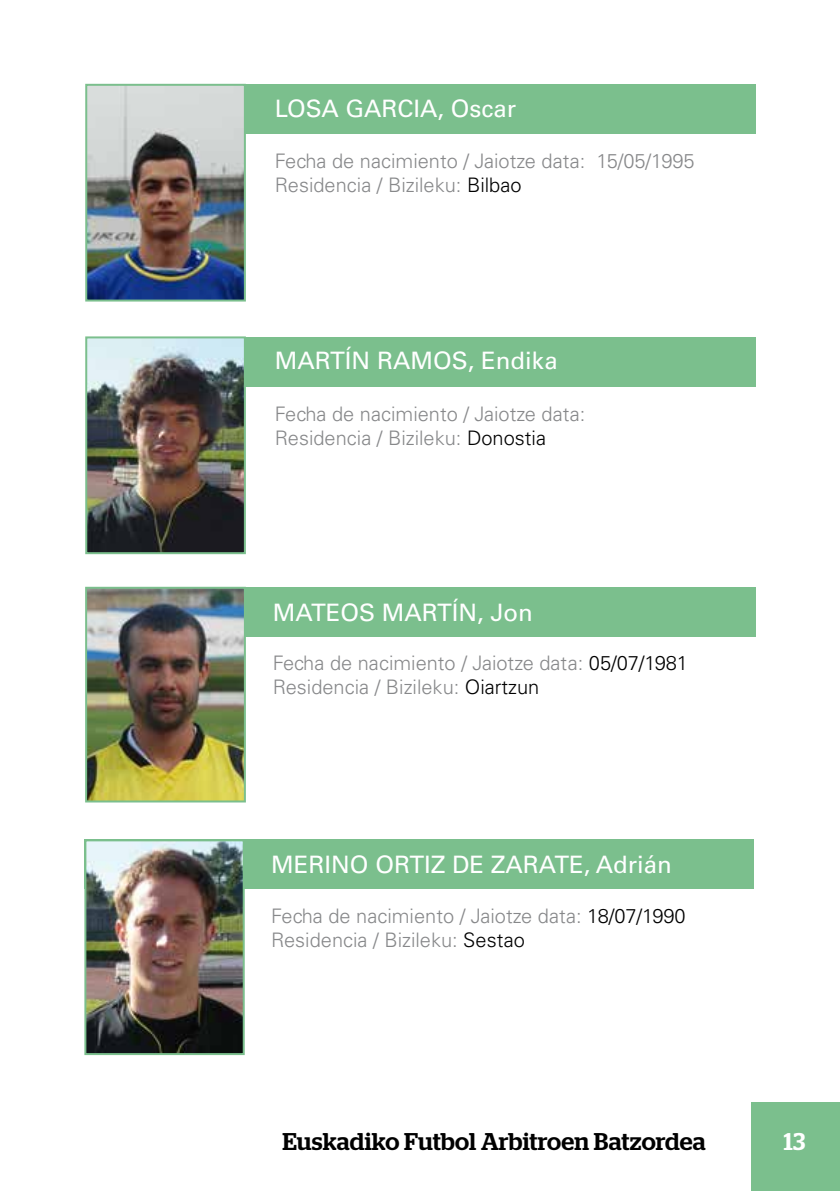
<style>
.page{position:relative;width:840px;height:1191px;background:#fff}
.page>*{position:absolute;margin:0;border:0;box-sizing:border-box;transform-origin:0 0}
.t1{font:500 24.2px "Stag";letter-spacing:.01em;color:#000}
.t2{font:500 24.2px "Stag";color:#fff}
.t3{font:24px "Univers LT Std";color:#fff}
.t4{font:300 20px/24px "Univers LT Std";color:#87888a}
.s1{color:#000}
</style>
<div class="page">
<div style="left:750px;top:1102px;width:89px;height:89px;background:#7bbf8d"></div>
<div style="left:86px;top:337px;width:669px;height:49px;background:#7bbf8d"></div>
<img style="left:88px;top:339px;width:155px;height:212px">
<div style="left:85px;top:336px;width:161px;height:218px;border:2px solid #7bbf8d"></div>
<div style="left:86px;top:588px;width:669px;height:49px;background:#7bbf8d"></div>
<img style="left:88px;top:590px;width:155px;height:209px">
<div style="left:85px;top:587px;width:161px;height:215px;border:2px solid #7bbf8d"></div>
<div style="left:86px;top:85px;width:669px;height:49px;background:#7bbf8d"></div>
<img style="left:88px;top:87px;width:155px;height:211px">
<div style="left:85px;top:84px;width:161px;height:217px;border:2px solid #7bbf8d"></div>
<div style="left:84px;top:839px;width:669px;height:49px;background:#7bbf8d"></div>
<img style="left:87px;top:842px;width:154px;height:210px">
<div style="left:84px;top:839px;width:160px;height:216px;border:2px solid #7bbf8d"></div>
<p class="t3" style="left:275px;top:94px;width:243px">LOSA GARCIA, Oscar</p>
<p class="t4" style="left:275px;top:149px;width:421px">Fecha de nacimiento / Jaiotze data: 15/05/1995<br>Residencia / Bizileku: <span class="s1">Bilbao</span></p>
<p class="t3" style="left:275px;top:347px;width:284px">MARTÍN RAMOS, Endika</p>
<p class="t4" style="left:275px;top:402px;width:312px">Fecha de nacimiento / Jaiotze data:<br>Residencia / Bizileku: <span class="s1">Donostia</span></p>
<p class="t3" style="left:273px;top:598px;width:261px">MATEOS MARTÍN, Jon</p>
<p class="t4" style="left:273px;top:651px;width:416px">Fecha de nacimiento / Jaiotze data: <span class="s1">05/07/1981<br></span>Residencia / Bizileku: <span class="s1">Oiartzun</span></p>
<p class="t3" style="left:271px;top:850px;width:402px">MERINO ORTIZ DE ZARATE, Adrián</p>
<p class="t4" style="left:271px;top:903px;width:416px">Fecha de nacimiento / Jaiotze data: <span class="s1">18/07/1990<br></span>Residencia / Bizileku: <span class="s1">Sestao</span></p>
<p class="t1" style="left:282px;top:1132px;width:425px">Euskadiko Futbol Arbitroen Batzordea</p>
<p class="t2" style="left:783px;top:1132px;width:23px">13</p>
</div>
